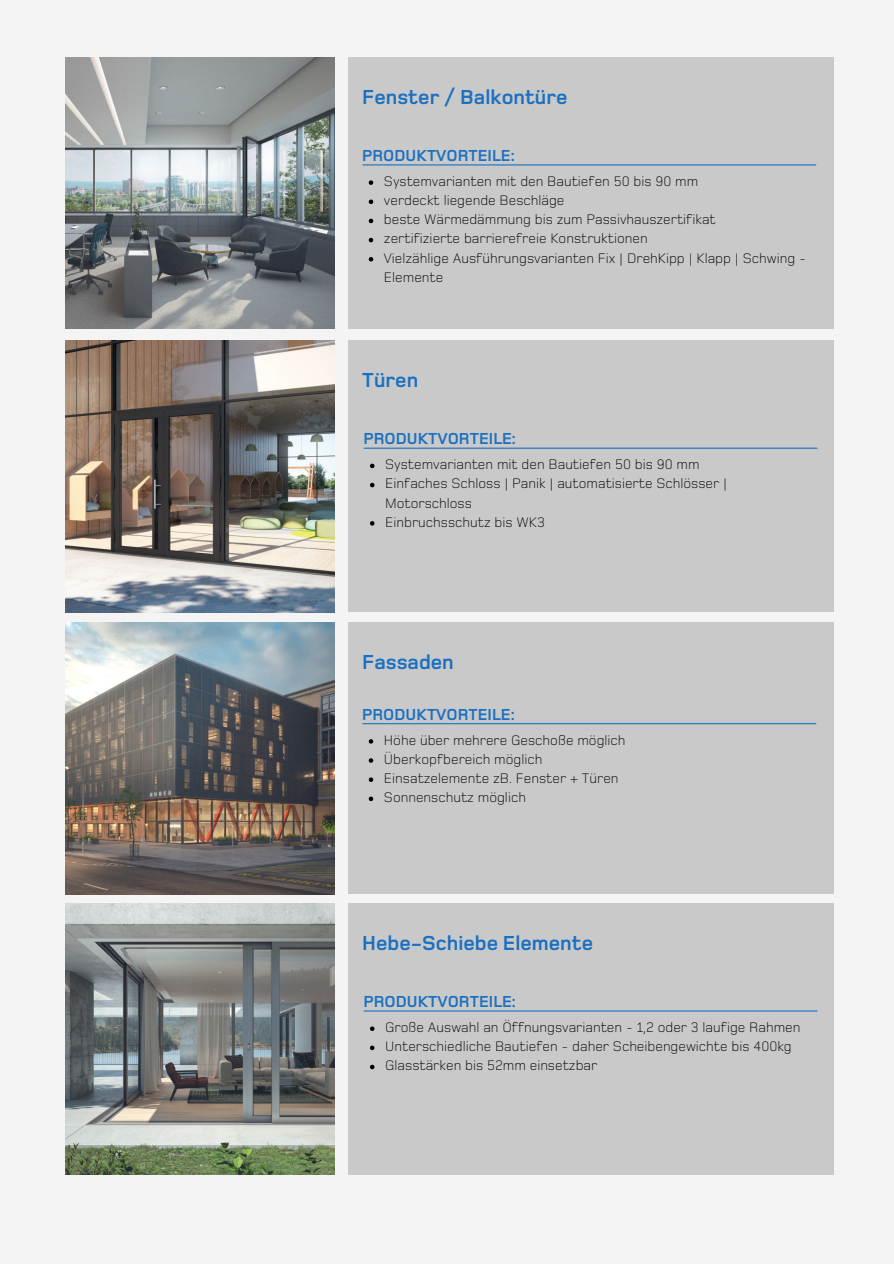
<style>
.page{position:relative;width:894px;height:1264px;background:#fff}
.page>*{position:absolute;margin:0;border:0;box-sizing:border-box;transform-origin:0 0}
.t1{font:700 21px "Foundry Monoline W04";color:#1b70c1}
.t2{font:700 16.5px "Foundry Monoline W04";color:#1b70c1}
.t3{font:300 14.25px/19.2px "Foundry Monoline W04";color:#000}
</style>
<div class="page">
<div style="left:0;top:0;width:893px;height:1263px;background:#f4f4f4"></div>
<div style="left:348px;top:57px;width:486px;height:272px;background:#c9c9c9"></div>
<hr style="left:362px;top:164px;width:453px;height:1px;background:#1b70c1">
<div style="left:348px;top:340px;width:486px;height:272px;background:#c9c9c9"></div>
<hr style="left:364px;top:447px;width:452px;height:2px;background:#1b70c1">
<div style="left:348px;top:622px;width:486px;height:272px;background:#c9c9c9"></div>
<hr style="left:362px;top:723px;width:453px;height:1px;background:#1b70c1">
<div style="left:348px;top:903px;width:486px;height:271px;background:#c9c9c9"></div>
<hr style="left:364px;top:1010px;width:452px;height:1px;background:#1b70c1">
<img style="left:65px;top:903px;width:269px;height:271px">
<img style="left:65px;top:57px;width:269px;height:272px">
<img style="left:65px;top:622px;width:269px;height:272px">
<img style="left:65px;top:340px;width:269px;height:272px">
<svg style="left:368px;top:180px;width:5px;height:5px"></svg>
<svg style="left:368px;top:199px;width:5px;height:5px"></svg>
<svg style="left:368px;top:219px;width:5px;height:4px"></svg>
<svg style="left:368px;top:238px;width:5px;height:4px"></svg>
<svg style="left:368px;top:257px;width:5px;height:4px"></svg>
<svg style="left:370px;top:463px;width:4px;height:5px"></svg>
<svg style="left:370px;top:483px;width:4px;height:4px"></svg>
<svg style="left:370px;top:521px;width:4px;height:4px"></svg>
<svg style="left:368px;top:739px;width:5px;height:4px"></svg>
<svg style="left:368px;top:758px;width:5px;height:4px"></svg>
<svg style="left:368px;top:777px;width:5px;height:5px"></svg>
<svg style="left:368px;top:796px;width:5px;height:5px"></svg>
<svg style="left:370px;top:1026px;width:4px;height:4px"></svg>
<svg style="left:370px;top:1045px;width:4px;height:5px"></svg>
<svg style="left:370px;top:1064px;width:4px;height:5px"></svg>
<h1 class="t1" style="left:362px;top:82px;width:207px">Fenster / Balkontüre</h1>
<p class="t2" style="left:362px;top:144px;width:154px">PRODUKTVORTEILE:</p>
<p class="t3" style="left:384px;top:170px;width:423px">Systemvarianten mit den Bautiefen 50 bis 90 mm<br>verdeckt liegende Beschläge<br>beste Wärmedämmung bis zum Passivhauszertifikat<br>zertifizierte barrierefreie Konstruktionen<br>Vielzählige Ausführungsvarianten Fix | DrehKipp | Klapp | Schwing - Elemente</p>
<h1 class="t1" style="left:362px;top:365px;width:57px">Türen</h1>
<p class="t2" style="left:363px;top:427px;width:154px">PRODUKTVORTEILE:</p>
<p class="t3" style="left:385px;top:454px;width:343px">Systemvarianten mit den Bautiefen 50 bis 90 mm Einfaches Schloss | Panik | automatisierte Schlösser | Motorschloss<br>Einbruchsschutz bis WK3</p>
<h1 class="t1" style="left:362px;top:647px;width:93px">Fassaden</h1>
<p class="t2" style="left:362px;top:703px;width:154px">PRODUKTVORTEILE:</p>
<p class="t3" style="left:384px;top:729px;width:243px">Höhe über mehrere Geschoße möglich<br>Überkopfbereich möglich<br>Einsatzelemente zB. Fenster + Türen<br>Sonnenschutz möglich</p>
<h1 class="t1" style="left:362px;top:928px;width:232px">Hebe-Schiebe Elemente</h1>
<p class="t2" style="left:363px;top:990px;width:154px">PRODUKTVORTEILE:</p>
<p class="t3" style="left:385px;top:1016px;width:416px">Große Auswahl an Öffnungsvarianten - 1,2 oder 3 laufige Rahmen<br>Unterschiedliche Bautiefen - daher Scheibengewichte bis 400kg<br>Glasstärken bis 52mm einsetzbar</p>
</div>
